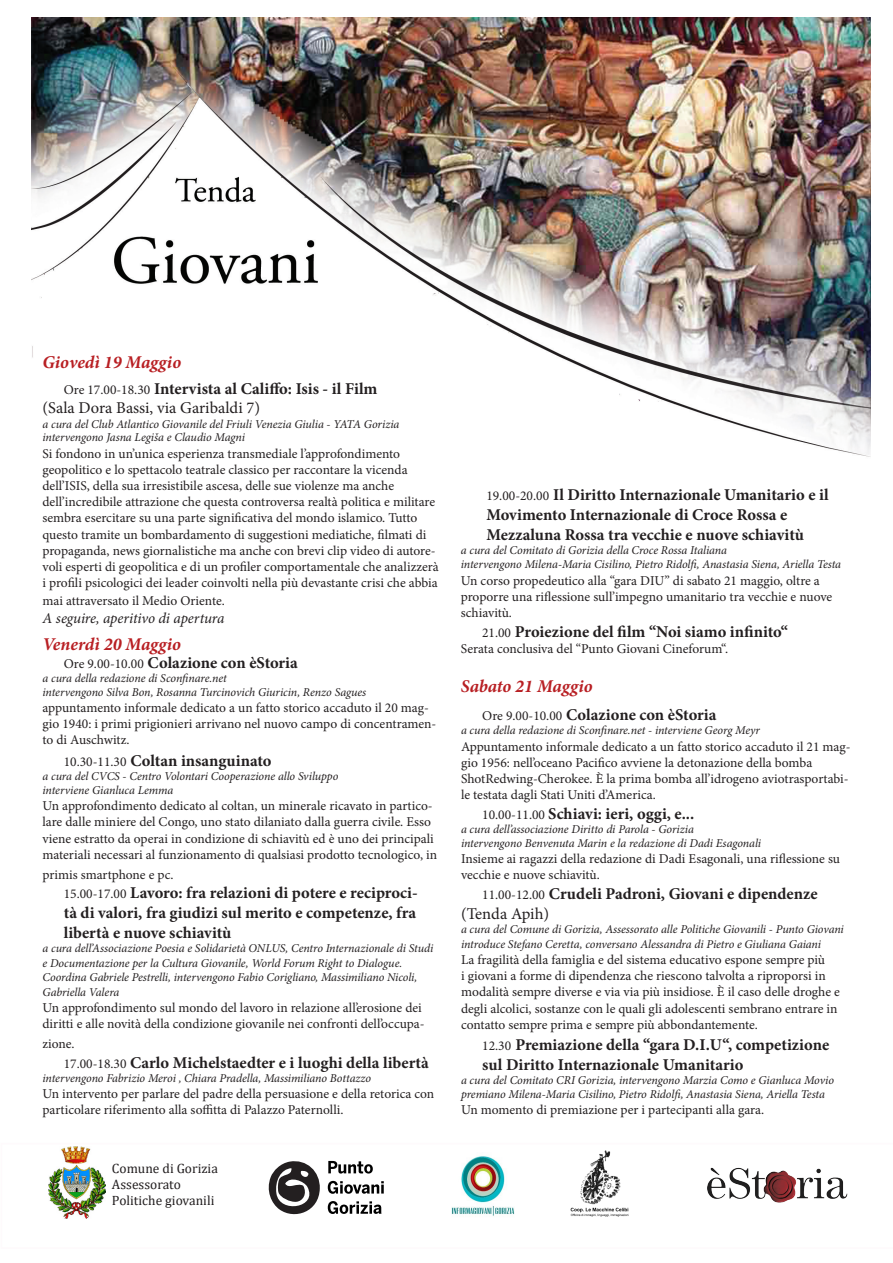
<style>
.page{position:relative;width:893px;height:1263px;background:#fff}
.page>*{position:absolute;margin:0;border:0;box-sizing:border-box;transform-origin:0 0}
.t1{font:italic 700 18px "Minion Pro";color:#b81f23}
.t2{font:700 16.5px/19.8px "Minion Pro";color:#231f20;text-align:justify}
.t3{font:16.5px "Minion Pro";color:#231f20}
.t4{font:italic 15px "Minion Pro";letter-spacing:-.01em;color:#231f20}
.t5{font:13.5px/16.2px "Minion Pro";color:#231f20}
.t6{font:13.5px "Cambria";color:#231f20}
.t7{font:italic 12px/14.4px "Minion Pro";letter-spacing:-.005em;color:#231f20}
.s1{font-weight:400;font-size:13.5px}
</style>
<div class="page">
<img style="left:32px;top:18px;width:839px;height:439px">
<img style="left:451px;top:1156px;width:64px;height:60px">
<img style="left:48px;top:1146px;width:58px;height:72px">
<svg style="left:268px;top:1161px;width:52px;height:54px"></svg>
<svg style="left:328px;top:1161px;width:45px;height:12px"></svg>
<svg style="left:328px;top:1181px;width:56px;height:13px"></svg>
<svg style="left:328px;top:1201px;width:53px;height:13px"></svg>
<img style="left:570px;top:1150px;width:59px;height:67px">
<img style="left:707px;top:1167px;width:141px;height:36px">
<p class="t1" style="left:43px;top:350px;width:140px">Giovedì 19 Maggio</p>
<p class="t2" style="left:64px;top:378px;width:315px"><span class="s1">Ore 17.00-18.30</span> Intervista al Califfo: Isis - il Film</p>
<p class="t3" style="left:43px;top:397px;width:219px">(Sala Dora Bassi, via Garibaldi 7)</p>
<p class="t7" style="left:43px;top:417px;width:358px;line-height:13.5px">a cura del Club Atlantico Giovanile del Friuli Venezia Giulia - YATA Gorizia intervengono Jasna Legiša e Claudio Magni</p>
<p class="t5" style="left:43px;top:445px;width:359px">Si fondono in un’unica esperienza transmediale l’approfondimento</p>
<p class="t5" style="left:43px;top:461px;width:367px">geopolitico e lo spettacolo teatrale classico per raccontare la vicenda</p>
<p class="t5" style="left:43px;top:478px;width:353px">dell’ISIS, della sua irresistibile ascesa, delle sue violenze ma anche</p>
<p class="t5" style="left:43px;top:494px;width:398px">dell’incredibile attrazione che questa controversa realtà politica e militare sembra esercitare su una parte significativa del mondo islamico. Tutto questo tramite un bombardamento di suggestioni mediatiche, filmati di propaganda, news giornalistiche ma anche con brevi clip video di autore&shy;voli esperti di geopolitica e di un profiler comportamentale che analizzerà i profili psicologici dei leader coinvolti nella più devastante crisi che abbia</p>
<p class="t5" style="left:43px;top:593px;width:184px">mai attraversato il Medio Oriente.</p>
<p class="t4" style="left:43px;top:608px;width:183px">A seguire, aperitivo di apertura</p>
<p class="t1" style="left:43px;top:631px;width:140px">Venerdì 20 Maggio</p>
<p class="t2" style="left:64px;top:653px;width:236px"><span class="s1">Ore 9.00-10.00</span> Colazione con èStoria</p>
<p class="t7" style="left:43px;top:671px;width:186px">a cura della redazione di Sconfinare.net</p>
<p class="t7" style="left:43px;top:685px;width:325px">intervengono Silva Bon, Rosanna Turcinovich Giuricin, Renzo Sagues</p>
<p class="t5" style="left:43px;top:700px;width:395px">appuntamento informale dedicato a un fatto storico accaduto il 20 mag&shy;gio 1940: i primi prigionieri arrivano nel nuovo campo di concentramen&shy;to di Auschwitz.</p>
<p class="t2" style="left:64px;top:751px;width:209px"><span class="s1">10.30-11.30</span> Coltan insanguinato</p>
<p class="t7" style="left:43px;top:769px;width:297px">a cura del CVCS - Centro Volontari Cooperazione allo Sviluppo</p>
<p class="t7" style="left:43px;top:783px;width:132px">interviene Gianluca Lemma</p>
<p class="t5" style="left:43px;top:798px;width:393px">Un approfondimento dedicato al coltan, un minerale ricavato in partico&shy;lare dalle miniere del Congo, uno stato dilaniato dalla guerra civile. Esso viene estratto da operai in condizione di schiavitù ed è uno dei principali</p>
<p class="t5" style="left:43px;top:846px;width:396px">materiali necessari al funzionamento di qualsiasi prodotto tecnologico, in</p>
<p class="t5" style="left:43px;top:866px;width:132px">primis smartphone e pc.</p>
<p class="t2" style="left:64px;top:883px;width:355px"><span class="s1">15.00-17.00</span> Lavoro: fra relazioni di potere e reciproci&shy;tà di valori, fra giudizi sul merito e competenze, fra libertà e nuove schiavitù</p>
<p class="t7" style="left:43px;top:941px;width:392px">a cura dell’Associazione Poesia e Solidarietà ONLUS, Centro Internazionale di Studi e Documentazione per la Cultura Giovanile, World Forum Right to Dialogue.</p>
<p class="t7" style="left:43px;top:970px;width:376px">Coordina Gabriele Pestrelli, intervengono Fabio Corigliano, Massimiliano Nicoli,<br>Gabriella Valera</p>
<p class="t5" style="left:43px;top:999px;width:384px">Un approfondimento sul mondo del lavoro in relazione all’erosione dei diritti e alle novità della condizione giovanile nei confronti dell’occupa-</p>
<p class="t5" style="left:43px;top:1035px;width:34px">zione.</p>
<p class="t2" style="left:64px;top:1052px;width:367px"><span class="s1">17.00-18.30</span> Carlo Michelstaedter e i luoghi della libertà</p>
<p class="t7" style="left:43px;top:1071px;width:330px">intervengono Fabrizio Meroi , Chiara Pradella, Massimiliano Bottazzo</p>
<p class="t5" style="left:43px;top:1086px;width:393px">Un intervento per parlare del padre della persuasione e della retorica con particolare riferimento alla soffitta di Palazzo Paternolli.</p>
<p class="t6" style="left:112px;top:1160px;width:108px">Comune di Gorizia</p>
<p class="t6" style="left:112px;top:1176px;width:70px">Assessorato</p>
<p class="t6" style="left:112px;top:1192px;width:104px">Politiche giovanili</p>
<p class="t2" style="left:486px;top:485px;width:344px"><span class="s1">19.00-20.00</span> Il Diritto Internazionale Umanitario e il</p>
<p class="t2" style="left:486px;top:504px;width:302px">Movimento Internazionale di Croce Rossa e</p>
<p class="t2" style="left:486px;top:524px;width:319px">Mezzaluna Rossa tra vecchie e nuove schiavitù</p>
<p class="t7" style="left:461px;top:543px;width:268px">a cura del Comitato di Gorizia della Croce Rossa Italiana</p>
<p class="t7" style="left:461px;top:557px;width:382px">intervengono Milena-Maria Cisilino, Pietro Ridolfi, Anastasia Siena, Ariella Testa</p>
<p class="t5" style="left:461px;top:572px;width:373px">Un corso propedeutico alla “gara DIU” di sabato 21 maggio, oltre a proporre una riflessione sull’impegno umanitario tra vecchie e nuove schiavitù.</p>
<p class="t2" style="left:482px;top:621px;width:308px"><span class="s1">21.00</span> Proiezione del film “Noi siamo infinito“</p>
<p class="t5" style="left:461px;top:641px;width:269px">Serata conclusiva del “Punto Giovani Cineforum“.</p>
<p class="t1" style="left:461px;top:674px;width:134px">Sabato 21 Maggio</p>
<p class="t2" style="left:482px;top:705px;width:236px"><span class="s1">Ore 9.00-10.00</span> Colazione con èStoria</p>
<p class="t7" style="left:461px;top:723px;width:301px">a cura della redazione di Sconfinare.net - interviene Georg Meyr</p>
<p class="t5" style="left:461px;top:738px;width:391px">Appuntamento informale dedicato a un fatto storico accaduto il 21 mag&shy;gio 1956: nell’oceano Pacifico avviene la detonazione della bomba</p>
<p class="t5" style="left:461px;top:771px;width:389px">ShotRedwing-Cherokee. È la prima bomba all’idrogeno aviotrasportabi&shy;le testata dagli Stati Uniti d’America.</p>
<p class="t2" style="left:482px;top:804px;width:214px"><span class="s1">10.00-11.00</span> Schiavi: ieri, oggi, e...</p>
<p class="t7" style="left:461px;top:822px;width:235px">a cura dell’associazione Diritto di Parola - Gorizia</p>
<p class="t7" style="left:461px;top:836px;width:302px">intervengono Benvenuta Marin e la redazione di Dadi Esagonali</p>
<p class="t5" style="left:461px;top:851px;width:381px">Insieme ai ragazzi della redazione di Dadi Esagonali, una riflessione su vecchie e nuove schiavitù.</p>
<p class="t2" style="left:482px;top:884px;width:337px"><span class="s1">11.00-12.00</span> Crudeli Padroni, Giovani e dipendenze</p>
<p class="t3" style="left:461px;top:903px;width:90px">(Tenda Apih)</p>
<p class="t7" style="left:461px;top:922px;width:384px">a cura del Comune di Gorizia, Assessorato alle Politiche Giovanili - Punto Giovani</p>
<p class="t7" style="left:461px;top:937px;width:362px">introduce Stefano Ceretta, conversano Alessandra di Pietro e Giuliana Gaiani</p>
<p class="t5" style="left:461px;top:952px;width:380px">La fragilità della famiglia e del sistema educativo espone sempre più<br>i giovani a forme di dipendenza che riescono talvolta a riproporsi in modalità sempre diverse e via via più insidiose. È il caso delle droghe e degli alcolici, sostanze con le quali gli adolescenti sembrano entrare in contatto sempre prima e sempre più abbondantemente.</p>
<p class="t2" style="left:482px;top:1035px;width:348px"><span class="s1">12.30</span> Premiazione della “gara D.I.U“, competizione sul Diritto Internazionale Umanitario</p>
<p class="t7" style="left:461px;top:1072px;width:375px">a cura del Comitato CRI Gorizia, intervengono Marzia Como e Gianluca Movio</p>
<p class="t7" style="left:461px;top:1087px;width:365px">premiano Milena-Maria Cisilino, Pietro Ridolfi, Anastasia Siena, Ariella Testa</p>
<p class="t5" style="left:461px;top:1102px;width:305px">Un momento di premiazione per i partecipanti alla gara.</p>
</div>
